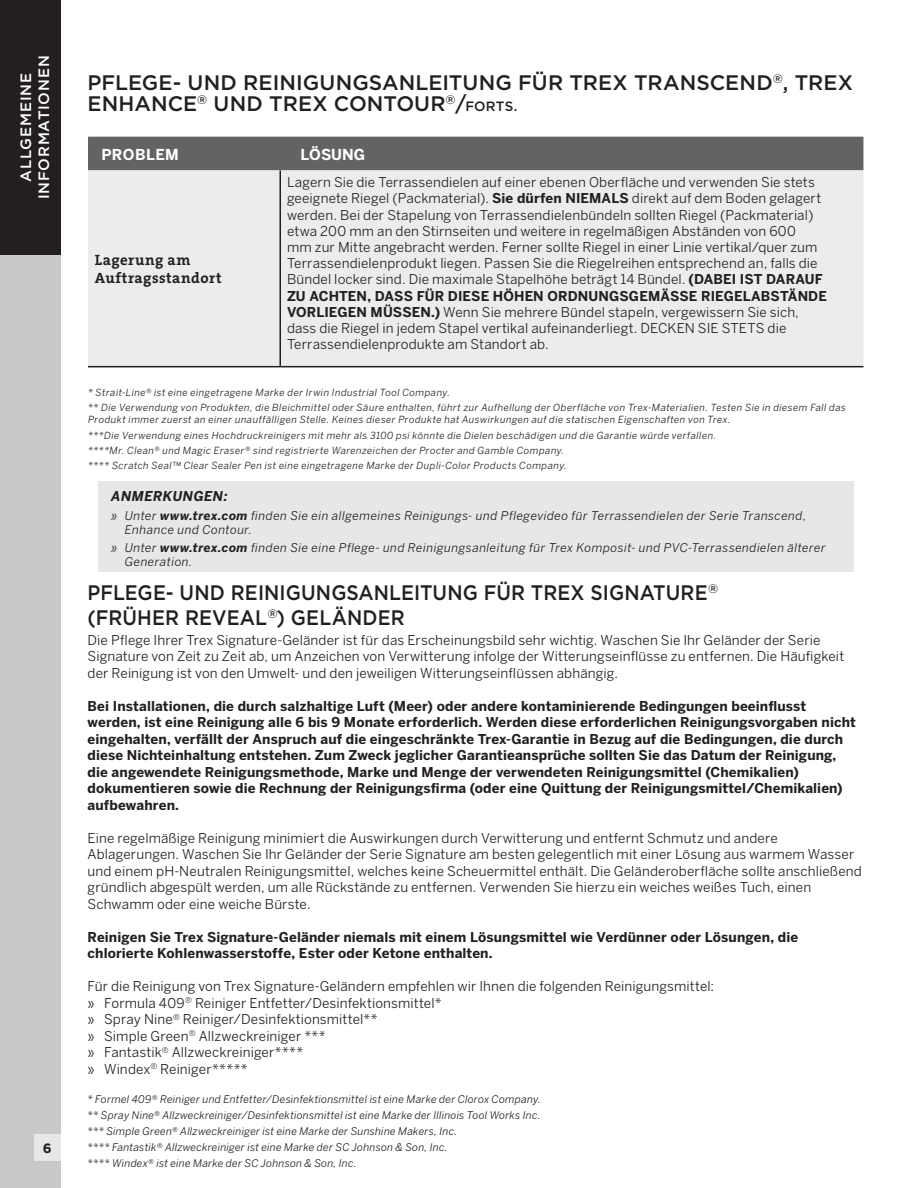
<style>
.page{position:relative;width:918px;height:1188px;background:#fff}
.page>*{position:absolute;margin:0;border:0;box-sizing:border-box;transform-origin:0 0}
.Main_headline{font:500 21px/21px "Gotham";letter-spacing:.005em;color:#231f20}
.Main_headline-2{font:500 21px/25.2px "Gotham";letter-spacing:.005em;color:#231f20;scale:.92 1}
.Subhead{font:700 15px/18px "The Serif";letter-spacing:.03em;color:#231f20}
.t1{font:500 15px/18px "Gotham";letter-spacing:.055em;color:#fff;text-align:center}
.Subhead-2{font:700 15px "Benton Sans";letter-spacing:.02em;color:#fff}
.Body_copy{font:13.5px/16.2px "Benton Sans";letter-spacing:.01em;color:#231f20}
.Body_copy-2{font:700 13.5px/16.5px "Benton Sans";letter-spacing:.01em;color:#231f20}
.Footnotes{font:italic 700 13.5px "Benton Sans";letter-spacing:.025em;color:#231f20}
.t2{font:700 13.5px "Gotham";color:#231f20}
.Footnotes-2{font:italic 12px/13.5px "Benton Sans";letter-spacing:.035em;color:#231f20}
.Body_copy-3{font:italic 10.5px "Benton Sans";letter-spacing:.015em;color:#231f20}
.Footnotes-3{font:italic 9.75px/11.7px "Benton Sans";letter-spacing:.045em;color:#231f20}
.s1{font-size:13.5px}
.s2{font-weight:700}
</style>
<div class="page">
<div style="left:0;top:0;width:61px;height:256px;background:#231f20"></div>
<div style="left:0;top:256px;width:61px;height:932px;background:#c7c8ca"></div>
<div style="left:34px;top:1134px;width:27px;height:27px;background:#e6e7e9"></div>
<div style="left:88px;top:137px;width:775px;height:33px;background:#636366"></div>
<div style="left:88px;top:170px;width:775px;height:196px;background:#ececee"></div>
<hr style="left:88px;top:366px;width:192px;height:1px;background:#231f20">
<hr style="left:280px;top:170px;width:1px;height:196px;background:#231f20">
<hr style="left:280px;top:366px;width:583px;height:1px;background:#231f20">
<div style="left:98px;top:481px;width:756px;height:91px;background:#e6e7e9"></div>
<p class="t1" style="left:16px;top:199px;width:145px;rotate:-90deg">ALLGEMEINE<br>INFORMATIONEN</p>
<p class="t2" style="left:43px;top:1141px;width:10px">6</p>
<p class="Main_headline" style="left:88px;top:71px;width:767px">PFLEGE- UND REINIGUNGSANLEITUNG FÜR TREX TRANSCEND<sup>®</sup>, TREX<br>ENHANCE<sup>®</sup> UND TREX CONTOUR<sup>®</sup>/<span class="s1">FORTS.</span></p>
<p class="Subhead-2" style="left:102px;top:145px;width:79px">PROBLEM</p>
<p class="Subhead-2" style="left:301px;top:145px;width:66px">LÖSUNG</p>
<p class="Subhead" style="left:95px;top:250px;width:128px">Lagerung am<br>Auftragsstandort</p>
<p class="Body_copy" style="left:287px;top:174px;width:542px">Lagern Sie die Terrassendielen auf einer ebenen Oberfläche und verwenden Sie stets geeignete Riegel (Packmaterial). <span class="s2">Sie dürfen NIEMALS</span> direkt auf dem Boden gelagert werden. Bei der Stapelung von Terrassendielenbündeln sollten Riegel (Packmaterial) etwa 200 mm an den Stirnseiten und weitere in regelmäßigen Abständen von 600<br>mm zur Mitte angebracht werden. Ferner sollte Riegel in einer Linie vertikal/quer zum Terrassendielenprodukt liegen. Passen Sie die Riegelreihen entsprechend an, falls die Bündel locker sind. Die maximale Stapelhöhe beträgt 14 Bündel. <span class="s2">(DABEI IST DARAUF ZU ACHTEN, DASS FÜR DIESE HÖHEN ORDNUNGSGEMÄSSE RIEGELABSTÄNDE VORLIEGEN MÜSSEN.)</span> Wenn Sie mehrere Bündel stapeln, vergewissern Sie sich, dass die Riegel in jedem Stapel vertikal aufeinanderliegt. DECKEN SIE STETS die Terrassendielenprodukte am Standort ab.</p>
<p class="Footnotes-3" style="left:88px;top:387px;width:364px">* Strait-Line® ist eine eingetragene Marke der Irwin Industrial Tool Company.</p>
<p class="Footnotes-3" style="left:88px;top:402px;width:759px">** Die Verwendung von Produkten, die Bleichmittel oder Säure enthalten, führt zur Aufhellung der Oberfläche von Trex-Materialien. Testen Sie in diesem Fall das<br>Produkt immer zuerst an einer unauffälligen Stelle. Keines dieser Produkte hat Auswirkungen auf die statischen Eigenschaften von Trex.</p>
<p class="Footnotes-3" style="left:88px;top:429px;width:630px">***Die Verwendung eines Hochdruckreinigers mit mehr als 3100 psi könnte die Dielen beschädigen und die Garantie würde verfallen.</p>
<p class="Footnotes-3" style="left:88px;top:445px;width:478px">****Mr. Clean® und Magic Eraser® sind registrierte Warenzeichen der Procter and Gamble Company.</p>
<p class="Footnotes-3" style="left:88px;top:460px;width:480px">**** Scratch Seal™ Clear Sealer Pen ist eine eingetragene Marke der Dupli-Color Products Company.</p>
<p class="Footnotes" style="left:111px;top:488px;width:118px">ANMERKUNGEN:</p>
<p class="Footnotes-2" style="left:125px;top:509px;width:683px;text-indent:-14px">» Unter <span class="s2">www.trex.com</span> finden Sie ein allgemeines Reinigungs- und Pflegevideo für Terrassendielen der Serie Transcend,<br>Enhance und Contour.</p>
<p class="Footnotes-2" style="left:125px;top:542px;width:702px;text-indent:-14px">» Unter <span class="s2">www.trex.com</span> finden Sie eine Pflege- und Reinigungsanleitung für Trex Komposit- und PVC-Terrassendielen älterer<br>Generation.</p>
<p class="Main_headline-2" style="left:88px;top:579px;width:687px">PFLEGE- UND REINIGUNGSANLEITUNG FÜR TREX SIGNATURE<sup>® </sup>(FRÜHER REVEAL<sup>®</sup>) GELÄNDER</p>
<p class="Body_copy" style="left:88px;top:632px;width:758px">Die Pflege Ihrer Trex Signature-Geländer ist für das Erscheinungsbild sehr wichtig. Waschen Sie Ihr Geländer der Serie<br>Signature von Zeit zu Zeit ab, um Anzeichen von Verwitterung infolge der Witterungseinflüsse zu entfernen. Die Häufigkeit der Reinigung ist von den Umwelt- und den jeweiligen Witterungseinflüssen abhängig.</p>
<p class="Body_copy-2" style="left:88px;top:698px;width:770px">Bei Installationen, die durch salzhaltige Luft (Meer) oder andere kontaminierende Bedingungen beeinflusst werden, ist eine Reinigung alle 6 bis 9 Monate erforderlich. Werden diese erforderlichen Reinigungsvorgaben nicht eingehalten, verfällt der Anspruch auf die eingeschränkte Trex-Garantie in Bezug auf die Bedingungen, die durch diese Nichteinhaltung entstehen. Zum Zweck jeglicher Garantieansprüche sollten Sie das Datum der Reinigung, die angewendete Reinigungsmethode, Marke und Menge der verwendeten Reinigungsmittel (Chemikalien) dokumentieren sowie die Rechnung der Reinigungsfirma (oder eine Quittung der Reinigungsmittel/Chemikalien) aufbewahren.</p>
<p class="Body_copy" style="left:88px;top:830px;width:776px">Eine regelmäßige Reinigung minimiert die Auswirkungen durch Verwitterung und entfernt Schmutz und andere Ablagerungen. Waschen Sie Ihr Geländer der Serie Signature am besten gelegentlich mit einer Lösung aus warmem Wasser und einem pH-Neutralen Reinigungsmittel, welches keine Scheuermittel enthält. Die Geländeroberfläche sollte anschließend gründlich abgespült werden, um alle Rückstände zu entfernen. Verwenden Sie hierzu ein weiches weißes Tuch, einen Schwamm oder eine weiche Bürste.</p>
<p class="Body_copy-2" style="left:88px;top:929px;width:712px">Reinigen Sie Trex Signature-Geländer niemals mit einem Lösungsmittel wie Verdünner oder Lösungen, die chlorierte Kohlenwasserstoffe, Ester oder Ketone enthalten.</p>
<p class="Body_copy" style="left:88px;top:978px;width:628px">Für die Reinigung von Trex Signature-Geländern empfehlen wir Ihnen die folgenden Reinigungsmittel: » Formula 409<sup>®</sup> Reiniger Entfetter/Desinfektionsmittel*</p>
<p class="Body_copy" style="left:88px;top:1011px;width:291px">» Spray Nine<sup>®</sup> Reiniger/Desinfektionsmittel**</p>
<p class="Body_copy" style="left:88px;top:1028px;width:240px">» Simple Green<sup>®</sup> Allzweckreiniger ***</p>
<p class="Body_copy" style="left:88px;top:1044px;width:217px">» Fantastik<sup>®</sup> Allzweckreiniger****</p>
<p class="Body_copy" style="left:88px;top:1061px;width:162px">» Windex<sup>®</sup> Reiniger*****</p>
<p class="Body_copy-3" style="left:88px;top:1093px;width:455px">* Formel 409® Reiniger und Entfetter/Desinfektionsmittel ist eine Marke der Clorox Company.</p>
<p class="Body_copy-3" style="left:88px;top:1109px;width:454px">** Spray Nine® Allzweckreiniger/Desinfektionsmittel ist eine Marke der Illinois Tool Works Inc.</p>
<p class="Body_copy-3" style="left:88px;top:1125px;width:371px">*** Simple Green® Allzweckreiniger ist eine Marke der Sunshine Makers, Inc.</p>
<p class="Body_copy-3" style="left:88px;top:1141px;width:361px">**** Fantastik® Allzweckreiniger ist eine Marke der SC Johnson &amp; Son, Inc.</p>
<p class="Body_copy-3" style="left:88px;top:1157px;width:270px">**** Windex® ist eine Marke der SC Johnson &amp; Son, Inc.</p>
</div>
